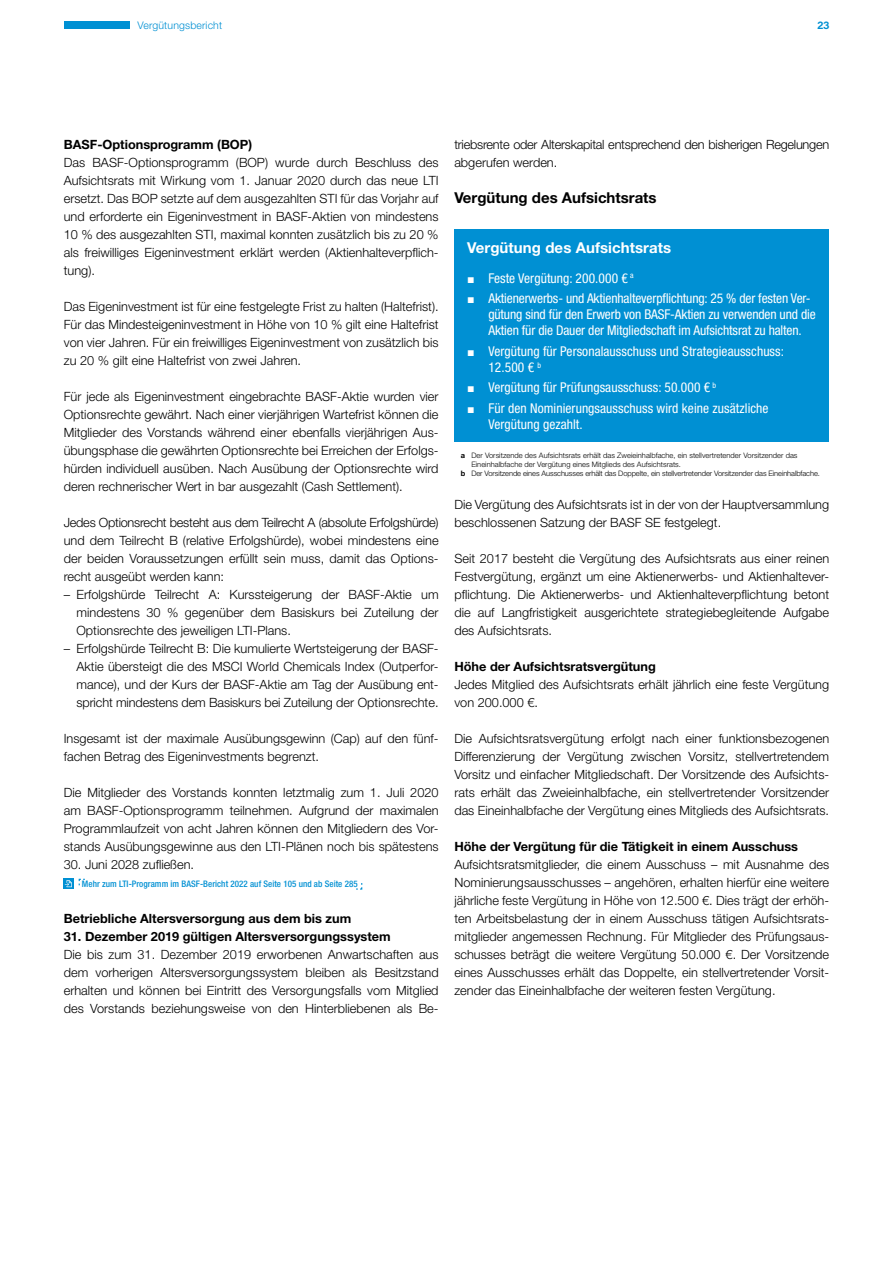
<style>
.page{position:relative;width:893px;height:1263px;background:#fff}
.page>*{position:absolute;margin:0;border:0;box-sizing:border-box;transform-origin:0 0}
.t1{font:700 15px "Helvetica Finanz Std";color:#000}
.t2{font:700 15px "Helvetica Finanz Std";letter-spacing:.005em;color:#fff}
.t3{font:condensed 13.5px/16.2px "Helvetica Finanz Std";letter-spacing:.005em;color:#fff}
.t4{font:300 12.75px/18px "Helvetica Finanz Std";color:#000;text-align:justify}
.t5{font:700 12.75px "Helvetica Finanz Std";color:#000}
.t6{font:300 12.75px/18px "Helvetica Finanz Std";letter-spacing:-.02em;color:#000}
.t7{font:300 10.5px "Helvetica Finanz Std";letter-spacing:.015em;color:#0090d3}
.t8{font:700 10.5px "Helvetica Finanz Std";color:#0090d3}
.t9{font:500 condensed 9px "Helvetica Finanz Std";letter-spacing:.005em;color:#0090d3}
.t10{font:300 7.5px "Helvetica Finanz Std";letter-spacing:.005em;color:#000}
.s1{font-weight:700}
</style>
<div class="page">
<div style="left:64px;top:21px;width:66px;height:8px;background:#0090d3"></div>
<svg style="left:64px;top:878px;width:10px;height:11px"></svg>
<svg style="left:65px;top:880px;width:7px;height:7px"></svg>
<div style="left:454px;top:229px;width:375px;height:213px;background:#0090d3"></div>
<svg style="left:78px;top:878px;width:7px;height:8px"></svg>
<svg style="left:356px;top:883px;width:7px;height:7px"></svg>
<p class="t7" style="left:138px;top:19px;width:86px">Vergütungsbericht</p>
<p class="t8" style="left:817px;top:19px;width:13px">23</p>
<p class="t5" style="left:64px;top:137px;width:190px">BASF-Optionsprogramm (BOP)</p>
<p class="t4" style="left:64px;top:153px;width:376px">Das BASF-Optionsprogramm (BOP) wurde durch Beschluss des Aufsichtsrats mit Wirkung vom 1. Januar 2020 durch das neue LTI ersetzt. Das BOP setzte auf dem ausgezahlten STI für das Vorjahr auf und erforderte ein Eigeninvestment in BASF-Aktien von mindestens 10 % des ausgezahlten STI, maximal konnten zusätzlich bis zu 20 % als freiwilliges Eigeninvestment erklärt werden (Aktienhalteverpflich&shy;tung).</p>
<p class="t4" style="left:64px;top:297px;width:376px">Das Eigeninvestment ist für eine festgelegte Frist zu halten (Haltefrist).<br>Für das Mindesteigeninvestment in Höhe von 10 % gilt eine Haltefrist von vier Jahren. Für ein freiwilliges Eigeninvestment von zusätzlich bis zu 20 % gilt eine Haltefrist von zwei Jahren.</p>
<p class="t4" style="left:64px;top:387px;width:376px">Für jede als Eigeninvestment eingebrachte BASF-Aktie wurden vier Optionsrechte gewährt. Nach einer vierjährigen Wartefrist können die Mitglieder des Vorstands während einer ebenfalls vierjährigen Aus&shy;übungsphase die gewährten Optionsrechte bei Erreichen der Erfolgs&shy;hürden individuell ausüben. Nach Ausübung der Optionsrechte wird deren rechnerischer Wert in bar ausgezahlt (Cash Settlement).</p>
<p class="t4" style="left:64px;top:513px;width:376px">Jedes Optionsrecht besteht aus dem Teilrecht A (absolute Erfolgshürde) und dem Teilrecht B (relative Erfolgshürde), wobei mindestens eine der beiden Voraussetzungen erfüllt sein muss, damit das Options&shy;recht ausgeübt werden kann:</p>
<p class="t4" style="left:77px;top:585px;width:364px;text-indent:-13px">– Erfolgshürde Teilrecht A: Kurssteigerung der BASF-Aktie um mindestens 30 % gegenüber dem Basiskurs bei Zuteilung der Optionsrechte des jeweiligen LTI-Plans.</p>
<p class="t4" style="left:77px;top:639px;width:364px;text-indent:-13px">– Erfolgshürde Teilrecht B: Die kumulierte Wertsteigerung der BASF-Aktie übersteigt die des MSCI World Chemicals Index (Outperfor&shy;mance), und der Kurs der BASF-Aktie am Tag der Ausübung ent&shy;spricht mindestens dem Basiskurs bei Zuteilung der Optionsrechte.</p>
<p class="t4" style="left:64px;top:729px;width:376px">Insgesamt ist der maximale Ausübungsgewinn (Cap) auf den fünf&shy;fachen Betrag des Eigeninvestments begrenzt.</p>
<p class="t4" style="left:64px;top:783px;width:376px">Die Mitglieder des Vorstands konnten letztmalig zum 1. Juli 2020 am BASF-Optionsprogramm teilnehmen. Aufgrund der maximalen Programmlaufzeit von acht Jahren können den Mitgliedern des Vor&shy;stands Ausübungsgewinne aus den LTI-Plänen noch bis spätestens</p>
<p class="t4" style="left:64px;top:855px;width:132px">30. Juni 2028 zufließen.</p>
<p class="t9" style="left:82px;top:879px;width:277px">Mehr zum LTI-Programm im BASF-Bericht 2022 auf Seite 105 und ab Seite 285</p>
<p class="t5" style="left:64px;top:911px;width:289px">Betriebliche Altersversorgung aus dem bis zum</p>
<p class="t5" style="left:64px;top:929px;width:329px">31. Dezember 2019 gültigen Altersversorgungssystem</p>
<p class="t4" style="left:64px;top:945px;width:376px">Die bis zum 31. Dezember 2019 erworbenen Anwartschaften aus dem vorherigen Altersversorgungssystem bleiben als Besitzstand erhalten und können bei Eintritt des Versorgungsfalls vom Mitglied des Vorstands beziehungsweise von den Hinterbliebenen als Be-</p>
<p class="t6" style="left:454px;top:135px;width:376px">triebsrente oder Alterskapital entsprechend den bisherigen Regelungen abgerufen werden.</p>
<p class="t1" style="left:454px;top:189px;width:204px">Vergütung des Aufsichtsrats</p>
<p class="t2" style="left:467px;top:239px;width:206px">Vergütung des Aufsichtsrats</p>
<p class="t3" style="left:467px;top:269px;width:168px">▪ Feste Vergütung: 200.000 € <sup>a</sup></p>
<p class="t3" style="left:488px;top:290px;width:329px;text-indent:-21px">▪ Aktienerwerbs- und Aktienhalteverpflichtung: 25 % der festen Ver&shy;gütung sind für den Erwerb von BASF-Aktien zu verwenden und die<br>Aktien für die Dauer der Mitgliedschaft im Aufsichtsrat zu halten.</p>
<p class="t3" style="left:488px;top:343px;width:297px;text-indent:-21px">▪ Vergütung für Personalausschuss und Strategieausschuss:<br>12.500 € <sup>b</sup></p>
<p class="t3" style="left:467px;top:379px;width:250px">▪ Vergütung für Prüfungsausschuss: 50.000 € <sup>b</sup></p>
<p class="t3" style="left:488px;top:400px;width:282px;text-indent:-21px">▪ Für den Nominierungsausschuss wird keine zusätzliche<br>Vergütung gezahlt.</p>
<p class="t10" style="left:461px;top:451px;width:338px"><span class="s1">a</span> Der Vorsitzende des Aufsichtsrats erhält das Zweieinhalbfache, ein stellvertretender Vorsitzender das</p>
<p class="t10" style="left:471px;top:460px;width:211px">Eineinhalbfache der Vergütung eines Mitglieds des Aufsichtsrats.</p>
<p class="t10" style="left:461px;top:469px;width:361px"><span class="s1">b</span> Der Vorsitzende eines Ausschusses erhält das Doppelte, ein stellvertretender Vorsitzender das Eineinhalbfache.</p>
<p class="t4" style="left:454px;top:495px;width:376px">Die Vergütung des Aufsichtsrats ist in der von der Hauptversammlung beschlossenen Satzung der BASF SE festgelegt.</p>
<p class="t4" style="left:454px;top:549px;width:376px">Seit 2017 besteht die Vergütung des Aufsichtsrats aus einer reinen Festvergütung, ergänzt um eine Aktienerwerbs- und Aktienhaltever&shy;pflichtung. Die Aktienerwerbs- und Aktienhalteverpflichtung betont die auf Langfristigkeit ausgerichtete strategiebegleitende Aufgabe des Aufsichtsrats.</p>
<p class="t5" style="left:454px;top:659px;width:203px">Höhe der Aufsichtsratsvergütung</p>
<p class="t4" style="left:454px;top:675px;width:376px">Jedes Mitglied des Aufsichtsrats erhält jährlich eine feste Vergütung von 200.000 €.</p>
<p class="t4" style="left:454px;top:729px;width:376px">Die Aufsichtsratsvergütung erfolgt nach einer funktionsbezogenen Differenzierung der Vergütung zwischen Vorsitz, stellvertretendem Vorsitz und einfacher Mitgliedschaft. Der Vorsitzende des Aufsichts&shy;rats erhält das Zweieinhalbfache, ein stellvertretender Vorsitzender das Eineinhalbfache der Vergütung eines Mitglieds des Aufsichtsrats.</p>
<p class="t5" style="left:454px;top:839px;width:345px">Höhe der Vergütung für die Tätigkeit in einem Ausschuss</p>
<p class="t4" style="left:454px;top:855px;width:376px">Aufsichtsratsmitglieder, die einem Ausschuss – mit Ausnahme des Nominierungsausschusses – angehören, erhalten hierfür eine weitere jährliche feste Vergütung in Höhe von 12.500 €. Dies trägt der erhöh&shy;ten Arbeitsbelastung der in einem Ausschuss tätigen Aufsichtsrats&shy;mitglieder angemessen Rechnung. Für Mitglieder des Prüfungsaus&shy;schusses beträgt die weitere Vergütung 50.000 €. Der Vorsitzende eines Ausschusses erhält das Doppelte, ein stellvertretender Vorsit&shy;zender das Eineinhalbfache der weiteren festen Vergütung.</p>
</div>
